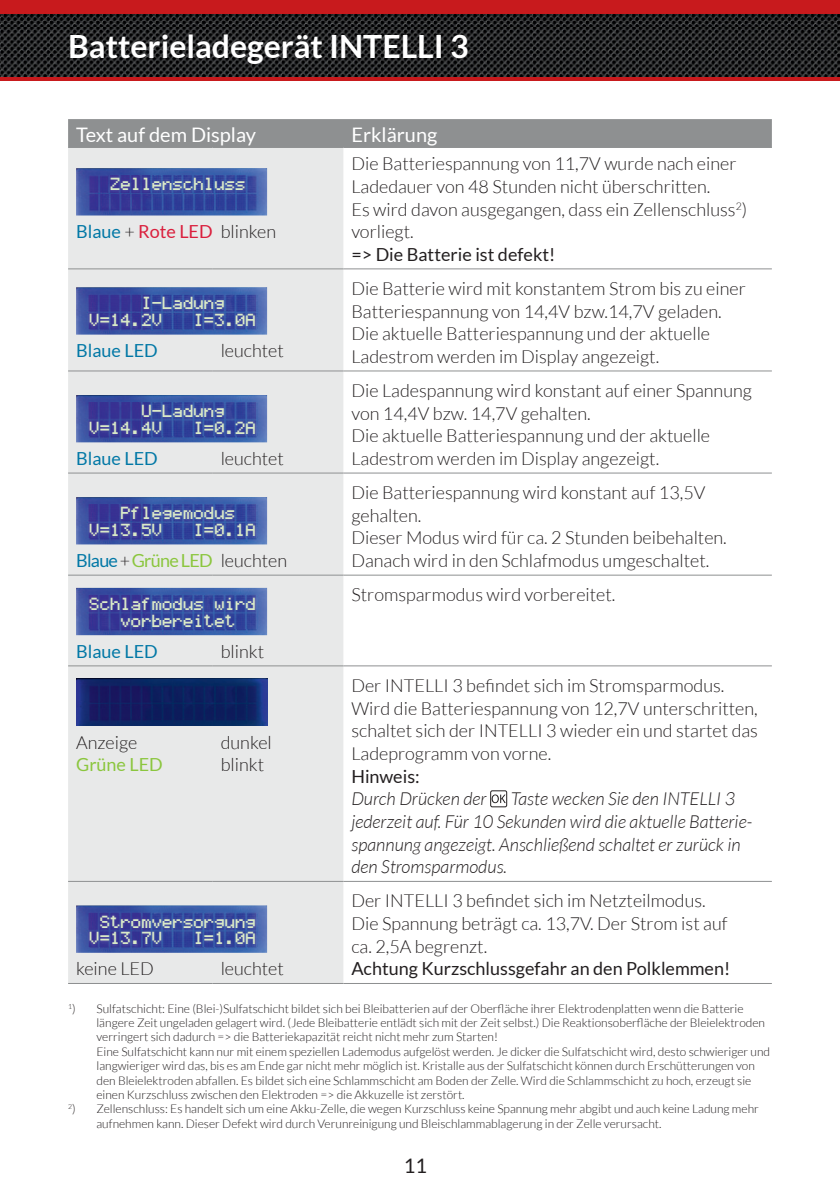
<style>
.page{position:relative;width:840px;height:1191px;background:#fff}
.page>*{position:absolute;margin:0;border:0;box-sizing:border-box;transform-origin:0 0}
.t1{font:700 32px "Lato";color:#fff}
.t2{font:20px "Lato";color:#fff}
.t3{font:20px "Lato";color:#231f20}
.t4{font:300 18px/22.6px "Lato";color:#231f20}
.t5{font:italic 300 18px/22.6px "Lato";color:#231f20}
.t6{font:18px "Lato";color:#231f20}
.t7{font:18px "Lato";color:#0278a6}
.t8{font:18px "Lato";color:#8bc63e}
.t9{font:14px/16.8px "Graph 35+ pix";letter-spacing:-.005em;color:#d9eac7}
.t10{font:300 12px/14.4px "Lato";color:#231f20}
.s1{font-weight:400;color:#0278a6}
.s2{font-weight:400;color:#da1f3d}
.s3{font-weight:400;color:#8bc63e}
</style>
<div class="page">
<img style="left:0;top:14px;width:839px;height:63px">
<hr style="left:0;top:77px;width:839px;height:4px;background:#c81a1d">
<div style="left:0;top:0;width:839px;height:14px;background:#c81a1d"></div>
<div style="left:68px;top:119px;width:703px;height:28px;background:#8e9091"></div>
<div style="left:68px;top:148px;width:275px;height:835px;background:#e8e9e9"></div>
<hr style="left:68px;top:147px;width:144px;height:1px;background:#8e9091">
<hr style="left:212px;top:147px;width:131px;height:1px;background:#8e9091">
<hr style="left:343px;top:147px;width:428px;height:1px;background:#8e9091">
<hr style="left:68px;top:268px;width:144px;height:1px;background:#8e9091">
<hr style="left:212px;top:268px;width:131px;height:1px;background:#8e9091">
<hr style="left:68px;top:370px;width:144px;height:1px;background:#8e9091">
<hr style="left:212px;top:370px;width:131px;height:1px;background:#8e9091">
<hr style="left:343px;top:370px;width:428px;height:1px;background:#8e9091">
<hr style="left:68px;top:472px;width:144px;height:1px;background:#8e9091">
<hr style="left:212px;top:472px;width:131px;height:1px;background:#8e9091">
<hr style="left:68px;top:574px;width:144px;height:1px;background:#8e9091">
<hr style="left:212px;top:574px;width:131px;height:1px;background:#8e9091">
<hr style="left:343px;top:574px;width:428px;height:1px;background:#8e9091">
<hr style="left:68px;top:665px;width:144px;height:1px;background:#8e9091">
<hr style="left:212px;top:665px;width:131px;height:1px;background:#8e9091">
<hr style="left:68px;top:881px;width:144px;height:1px;background:#8e9091">
<hr style="left:212px;top:881px;width:131px;height:1px;background:#8e9091">
<hr style="left:343px;top:881px;width:428px;height:1px;background:#8e9091">
<hr style="left:68px;top:983px;width:144px;height:1px;background:#8e9091">
<hr style="left:212px;top:983px;width:131px;height:1px;background:#8e9091">
<hr style="left:343px;top:268px;width:428px;height:1px;background:#8e9091">
<hr style="left:343px;top:472px;width:428px;height:1px;background:#8e9091">
<hr style="left:343px;top:665px;width:428px;height:1px;background:#8e9091">
<hr style="left:343px;top:983px;width:428px;height:1px;background:#8e9091">
<img style="left:76px;top:168px;width:191px;height:47px">
<img style="left:108px;top:176px;width:139px;height:16px">
<img style="left:76px;top:287px;width:191px;height:47px">
<img style="left:88px;top:295px;width:169px;height:33px">
<img style="left:76px;top:395px;width:191px;height:47px">
<img style="left:88px;top:403px;width:169px;height:33px">
<img style="left:76px;top:497px;width:191px;height:47px">
<img style="left:88px;top:505px;width:169px;height:33px">
<img style="left:76px;top:588px;width:191px;height:47px">
<img style="left:88px;top:595px;width:169px;height:33px">
<img style="left:76px;top:678px;width:191px;height:48px">
<div style="left:490px;top:790px;width:17px;height:17px;border:1px solid #231f20;border-radius:2px"></div>
<svg style="left:491px;top:794px;width:14px;height:9px"></svg>
<img style="left:76px;top:905px;width:191px;height:47px">
<img style="left:88px;top:913px;width:169px;height:33px">
<h1 class="t1" style="left:68px;top:28px;width:402px">Batterieladegerät INTELLI 3</h1>
<p class="t2" style="left:76px;top:123px;width:181px">Text auf dem Display</p>
<p class="t2" style="left:351px;top:123px;width:87px">Erklärung</p>
<p class="t9" style="left:111px;top:177px;width:137px">Zellenschluss</p>
<p class="t4" style="left:76px;top:220px;width:201px"><span class="s1">Blaue</span> + <span class="s2">Rote LED</span> blinken</p>
<p class="t4" style="left:351px;top:152px;width:397px">Die Batteriespannung von 11,7V wurde nach einer Ladedauer von 48 Stunden nicht überschritten.<br>Es wird davon ausgegangen, dass ein Zellenschluss<sup>2</sup>) vorliegt.</p>
<p class="t6" style="left:351px;top:244px;width:205px">=&gt; Die Batterie ist defekt!</p>
<p class="t9" style="left:90px;top:296px;width:137px;text-indent:52px">I-Ladung<br>V=14.2V</p>
<p class="t9" style="left:194px;top:313px;width:64px">I=3.0A</p>
<p class="t7" style="left:76px;top:341px;width:83px">Blaue LED</p>
<p class="t4" style="left:220px;top:339px;width:65px">leuchtet</p>
<p class="t9" style="left:90px;top:404px;width:137px;text-indent:52px">U-Ladung<br>V=14.4V</p>
<p class="t9" style="left:194px;top:421px;width:64px">I=0.2A</p>
<p class="t7" style="left:76px;top:448px;width:83px">Blaue LED</p>
<p class="t4" style="left:220px;top:447px;width:65px">leuchtet</p>
<p class="t9" style="left:90px;top:506px;width:147px;text-indent:31px">Pflegemodus<br>V=13.5V</p>
<p class="t9" style="left:194px;top:523px;width:64px">I=0.1A</p>
<p class="t4" style="left:76px;top:549px;width:212px"><span class="s1">Blaue</span> +<span class="s3">Grüne LED</span> leuchten</p>
<p class="t9" style="left:121px;top:596px;width:137px;text-indent:-31px">Schlafmodus wird vorbereitet</p>
<p class="t7" style="left:76px;top:641px;width:83px">Blaue LED</p>
<p class="t4" style="left:220px;top:640px;width:45px">blinkt</p>
<p class="t4" style="left:76px;top:731px;width:63px">Anzeige</p>
<p class="t8" style="left:76px;top:754px;width:88px">Grüne LED</p>
<p class="t4" style="left:220px;top:731px;width:53px">dunkel blinkt</p>
<p class="t4" style="left:351px;top:277px;width:396px">Die Batterie wird mit konstantem Strom bis zu einer Batteriespannung von 14,4V bzw.14,7V geladen.<br>Die aktuelle Batteriespannung und der aktuelle Ladestrom werden im Display angezeigt.</p>
<p class="t4" style="left:351px;top:379px;width:402px">Die Ladespannung wird konstant auf einer Spannung von 14,4V bzw. 14,7V gehalten.<br>Die aktuelle Batteriespannung und der aktuelle Ladestrom werden im Display angezeigt.</p>
<p class="t4" style="left:351px;top:481px;width:377px">Die Batteriespannung wird konstant auf 13,5V gehalten.<br>Dieser Modus wird für ca. 2 Stunden beibehalten.<br>Danach wird in den Schlafmodus umgeschaltet.</p>
<p class="t4" style="left:351px;top:583px;width:265px">Stromsparmodus wird vorbereitet.</p>
<p class="t4" style="left:351px;top:674px;width:408px">Der INTELLI 3 befindet sich im Stromsparmodus.<br>Wird die Batteriespannung von 12,7V unterschritten, schaltet sich der INTELLI 3 wieder ein und startet das Ladeprogramm von vorne.</p>
<p class="t6" style="left:351px;top:766px;width:70px">Hinweis:</p>
<p class="t5" style="left:351px;top:788px;width:137px">Durch Drücken der</p>
<p class="t5" style="left:351px;top:788px;width:402px;text-indent:159px">Taste wecken Sie den INTELLI 3 jederzeit auf. Für 10 Sekunden wird die aktuelle Batterie&shy;spannung angezeigt. Anschließend schaltet er zurück in den Stromsparmodus.</p>
<p class="t4" style="left:351px;top:889px;width:377px">Der INTELLI 3 befindet sich im Netzteilmodus.<br>Die Spannung beträgt ca. 13,7V. Der Strom ist auf ca. 2,5A begrenzt.</p>
<p class="t6" style="left:351px;top:959px;width:380px">Achtung Kurzschlussgefahr an den Polklemmen!</p>
<p class="t10" style="left:96px;top:1001px;width:674px;text-indent:-28px"><sup>1</sup>) Sulfatschicht: Eine (Blei-)Sulfatschicht bildet sich bei Bleibatterien auf der Oberfläche ihrer Elektrodenplatten wenn die Batterie längere Zeit ungeladen gelagert wird. (Jede Bleibatterie entlädt sich mit der Zeit selbst.) Die Reaktionsoberfläche der Bleielektroden verringert sich dadurch =&gt; die Batteriekapazität reicht nicht mehr zum Starten!<br>Eine Sulfatschicht kann nur mit einem speziellen Lademodus aufgelöst werden. Je dicker die Sulfatschicht wird, desto schwieriger und langwieriger wird das, bis es am Ende gar nicht mehr möglich ist. Kristalle aus der Sulfatschicht können durch Erschütterungen von den Bleielektroden abfallen. Es bildet sich eine Schlammschicht am Boden der Zelle. Wird die Schlammschicht zu hoch, erzeugt sie einen Kurzschluss zwischen den Elektroden =&gt; die Akkuzelle ist zerstört.</p>
<p class="t10" style="left:96px;top:1102px;width:663px;text-indent:-28px"><sup>2</sup>) Zellenschluss: Es handelt sich um eine Akku-Zelle, die wegen Kurzschluss keine Spannung mehr abgibt und auch keine Ladung mehr aufnehmen kann. Dieser Defekt wird durch Verunreinigung und Bleischlammablagerung in der Zelle verursacht.</p>
<p class="t9" style="left:90px;top:914px;width:168px;text-indent:10px">Stromversorgung<br>V=13.7V</p>
<p class="t9" style="left:194px;top:931px;width:64px">I=1.0A</p>
<p class="t4" style="left:76px;top:957px;width:79px">keine LED</p>
<p class="t4" style="left:220px;top:957px;width:65px">leuchtet</p>
<p class="t3" style="left:403px;top:1154px;width:25px">11</p>
</div>
